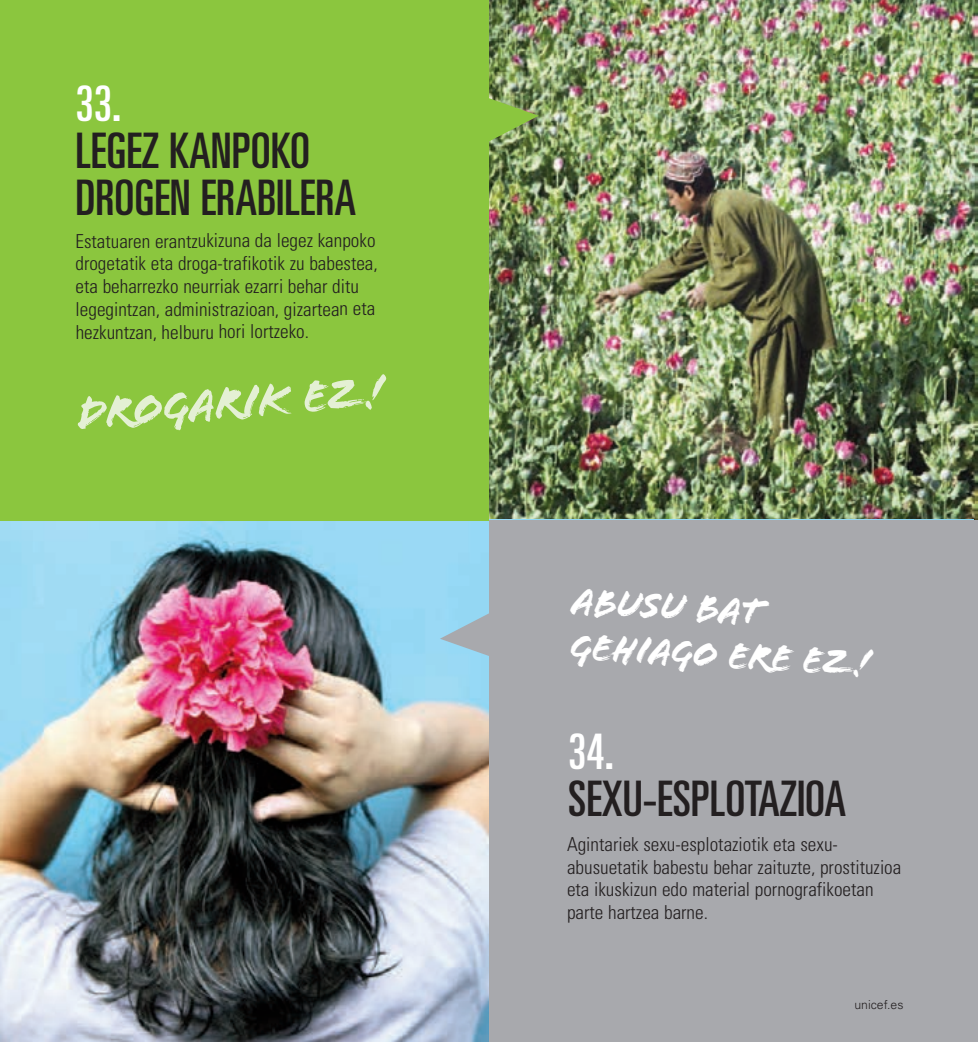
<style>
.page{position:relative;width:978px;height:1042px;background:#fff}
.page>*{position:absolute;margin:0;border:0;box-sizing:border-box;transform-origin:0 0}
.t1{font:ultra-condensed 49px/47.2px "Univers";color:#231f20}
.t2{font:ultra-condensed 49px "Univers";color:#fff}
.t3{font:46.9px "Flood";color:#e4f0d4}
.t4{font:39.02px/45.5px "Flood";color:#fff}
.t5{font:300 condensed 19.25px/22.8px "Univers";color:#231f20}
.t6{font:300 12.25px "Univers";color:#231f20}
</style>
<div class="page">
<img style="left:488px;top:0;width:489px;height:520px">
<img style="left:0;top:520px;width:489px;height:522px">
<div style="left:0;top:0;width:488px;height:520px;background:#8bc63e"></div>
<div style="left:489px;top:520px;width:488px;height:522px;background:#a8a9ad"></div>
<hr style="left:977px;top:0;width:1px;height:520px;background:#2e3092">
<svg style="left:440px;top:610px;width:49px;height:49px;background:#9ec3d5"></svg>
<svg style="left:488px;top:95px;width:50px;height:50px;background:#82a850"></svg>
<h1 class="t2" style="left:75px;top:85px;width:47px">33.</h1>
<h1 class="t1" style="left:75px;top:131px;width:282px">LEGEZ KANPOKO<br>DROGEN ERABILERA</h1>
<p class="t5" style="left:75px;top:231px;width:304px">Estatuaren erantzukizuna da legez kanpoko drogetatik eta droga-trafikotik zu babestea, eta beharrezko neurriak ezarri behar ditu legegintzan, administrazioan, gizartean eta hezkuntzan, helburu hori lortzeko.</p>
<h2 class="t3" style="left:74px;top:384px;width:310px;rotate:-4deg">Drogarik ez !</h2>
<h3 class="t4" style="left:573px;top:576px;width:303px;rotate:3deg">Abusu bat gehiago ere ez !</h3>
<h1 class="t2" style="left:568px;top:733px;width:47px">34.</h1>
<h1 class="t1" style="left:568px;top:779px;width:279px">SEXU-ESPLOTAZIOA</h1>
<p class="t5" style="left:567px;top:834px;width:336px">Agintariek sexu-esplotaziotik eta sexu&shy;abusuetatik babestu behar zaituzte, prostituzioa eta ikuskizun edo material pornografikoetan parte hartzea barne.</p>
<p class="t6" style="left:854px;top:999px;width:51px">unicef.es</p>
</div>
